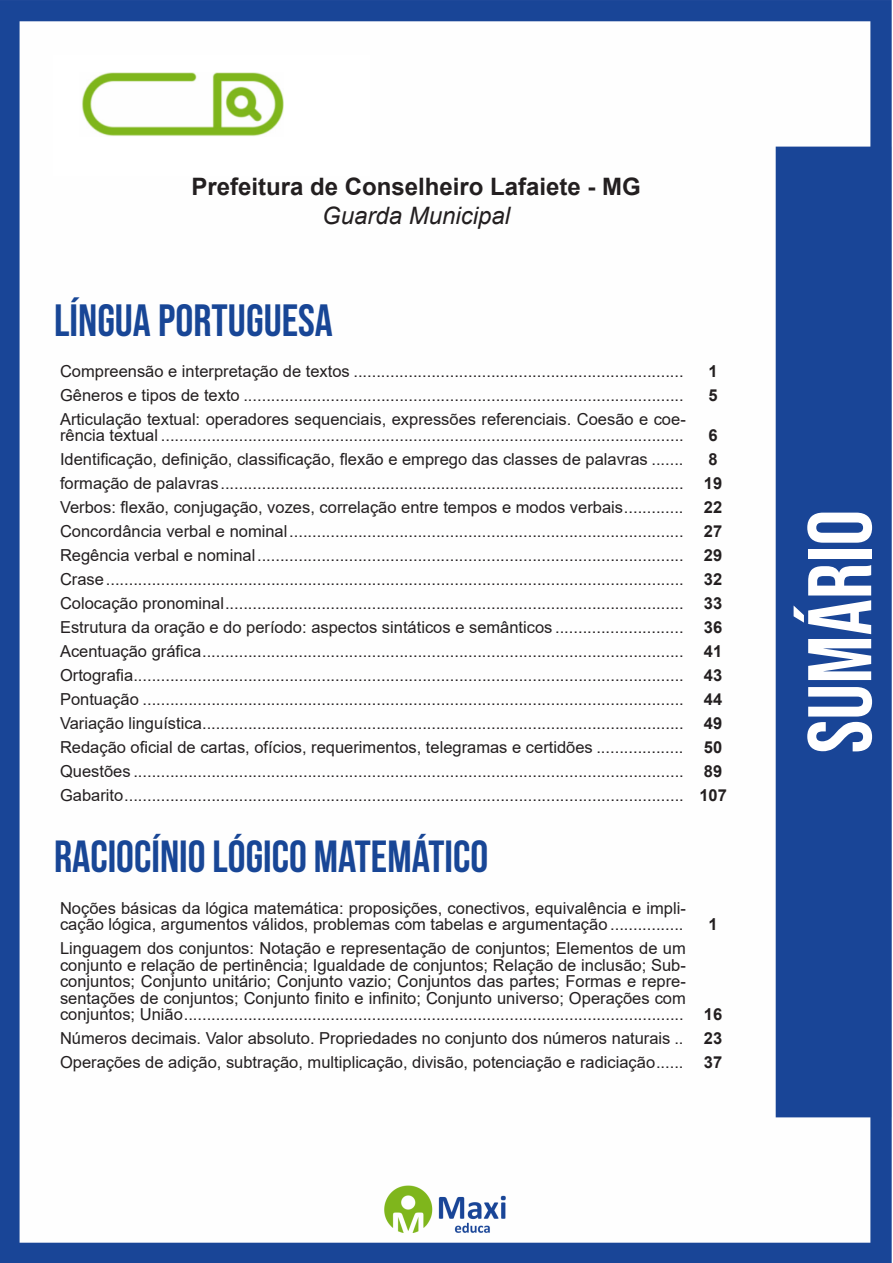
<style>
.page{position:relative;width:893px;height:1263px;background:#fff}
.page>*{position:absolute;margin:0;border:0;box-sizing:border-box;transform-origin:0 0}
.t1{font:90px "Bebas Neue";color:#fff}
.t2{font:700 45px "Bebas Neue";color:#184696}
.t3{font:45px "Bebas Neue";color:#184696}
.t4{font:700 24px "Arial";color:#231f20}
.t5{font:italic 24px "Arial";color:#231f20}
.ALTERNATIVAS{font:16.5px/16.5px "Arial";color:#231f20}
.INDICE{font:700 16.5px "Arial";color:#231f20}
</style>
<div class="page">
<img style="left:0;top:0;width:892px;height:1263px">
<div style="left:53px;top:55px;width:317px;height:121px;background:#fff"></div>
<img style="left:82px;top:72px;width:201px;height:64px">
<p class="t4" style="left:191px;top:170px;width:451px">Prefeitura de Conselheiro Lafaiete - MG</p>
<p class="t5" style="left:322px;top:200px;width:190px">Guarda Municipal</p>
<p class="t3" style="left:54px;top:295px;width:280px">LÍNGUA PORTUGUESA</p>
<p class="ALTERNATIVAS" style="left:60px;top:363px;width:625px">Compreensão e interpretação de textos ........................................................................</p>
<p class="INDICE" style="left:708px;top:359px;width:11px">1</p>
<p class="ALTERNATIVAS" style="left:60px;top:387px;width:625px">Gêneros e tipos de texto ................................................................................................</p>
<p class="INDICE" style="left:708px;top:383px;width:11px">5</p>
<p class="ALTERNATIVAS" style="left:60px;top:411px;width:627px">Articulação textual: operadores sequenciais, expressões referenciais. Coesão e coe&shy;rência textual ..................................................................................................................</p>
<p class="INDICE" style="left:708px;top:424px;width:11px">6</p>
<p class="ALTERNATIVAS" style="left:60px;top:451px;width:625px">Identificação, definição, classificação, flexão e emprego das classes de palavras .......</p>
<p class="INDICE" style="left:708px;top:448px;width:11px">8</p>
<p class="ALTERNATIVAS" style="left:60px;top:475px;width:625px">formação de palavras.....................................................................................................</p>
<p class="INDICE" style="left:704px;top:472px;width:20px">19</p>
<p class="ALTERNATIVAS" style="left:60px;top:499px;width:625px">Verbos: flexão, conjugação, vozes, correlação entre tempos e modos verbais.............</p>
<p class="INDICE" style="left:704px;top:496px;width:20px">22</p>
<p class="ALTERNATIVAS" style="left:60px;top:523px;width:625px">Concordância verbal e nominal......................................................................................</p>
<p class="INDICE" style="left:704px;top:520px;width:20px">27</p>
<p class="ALTERNATIVAS" style="left:60px;top:547px;width:625px">Regência verbal e nominal.............................................................................................</p>
<p class="INDICE" style="left:704px;top:544px;width:20px">29</p>
<p class="ALTERNATIVAS" style="left:60px;top:571px;width:625px">Crase..............................................................................................................................</p>
<p class="INDICE" style="left:704px;top:568px;width:20px">32</p>
<p class="ALTERNATIVAS" style="left:60px;top:595px;width:625px">Colocação pronominal....................................................................................................</p>
<p class="INDICE" style="left:704px;top:592px;width:20px">33</p>
<p class="ALTERNATIVAS" style="left:60px;top:619px;width:625px">Estrutura da oração e do período: aspectos sintáticos e semânticos ............................</p>
<p class="INDICE" style="left:704px;top:616px;width:20px">36</p>
<p class="ALTERNATIVAS" style="left:60px;top:643px;width:625px">Acentuação gráfica.........................................................................................................</p>
<p class="INDICE" style="left:704px;top:640px;width:20px">41</p>
<p class="ALTERNATIVAS" style="left:60px;top:667px;width:625px">Ortografia........................................................................................................................</p>
<p class="INDICE" style="left:704px;top:664px;width:20px">43</p>
<p class="ALTERNATIVAS" style="left:60px;top:691px;width:625px">Pontuação ......................................................................................................................</p>
<p class="INDICE" style="left:704px;top:688px;width:20px">44</p>
<p class="ALTERNATIVAS" style="left:60px;top:715px;width:625px">Variação linguística.........................................................................................................</p>
<p class="INDICE" style="left:704px;top:712px;width:20px">49</p>
<p class="ALTERNATIVAS" style="left:60px;top:739px;width:625px">Redação oficial de cartas, ofícios, requerimentos, telegramas e certidões ...................</p>
<p class="INDICE" style="left:704px;top:736px;width:20px">50</p>
<p class="ALTERNATIVAS" style="left:60px;top:763px;width:625px">Questões ........................................................................................................................</p>
<p class="INDICE" style="left:704px;top:760px;width:20px">89</p>
<p class="ALTERNATIVAS" style="left:60px;top:787px;width:625px">Gabarito..........................................................................................................................</p>
<p class="INDICE" style="left:699px;top:784px;width:29px">107</p>
<p class="t2" style="left:54px;top:832px;width:436px">RACIOCÍNIO LÓGICO MATEMÁTICO</p>
<p class="ALTERNATIVAS" style="left:60px;top:899px;width:627px">Noções básicas da lógica matemática: proposições, conectivos, equivalência e impli&shy;cação lógica, argumentos válidos, problemas com tabelas e argumentação ................</p>
<p class="INDICE" style="left:708px;top:912px;width:11px">1</p>
<p class="ALTERNATIVAS" style="left:60px;top:940px;width:627px;text-align:justify">Linguagem dos conjuntos: Notação e representação de conjuntos; Elementos de um conjunto e relação de pertinência; Igualdade de conjuntos; Relação de inclusão; Sub&shy;conjuntos; Conjunto unitário; Conjunto vazio; Conjuntos das partes; Formas e repre&shy;sentações de conjuntos; Conjunto finito e infinito; Conjunto universo; Operações com conjuntos; União.............................................................................................................</p>
<p class="INDICE" style="left:704px;top:1002px;width:20px">16</p>
<p class="ALTERNATIVAS" style="left:60px;top:1030px;width:625px">Números decimais. Valor absoluto. Propriedades no conjunto dos números naturais ..</p>
<p class="INDICE" style="left:704px;top:1027px;width:20px">23</p>
<p class="ALTERNATIVAS" style="left:60px;top:1054px;width:625px">Operações de adição, subtração, multiplicação, divisão, potenciação e radiciação......</p>
<p class="INDICE" style="left:704px;top:1051px;width:20px">37</p>
<h1 class="t1" style="left:789px;top:753px;width:245px;rotate:-90deg">SUMÁRIO</h1>
</div>
